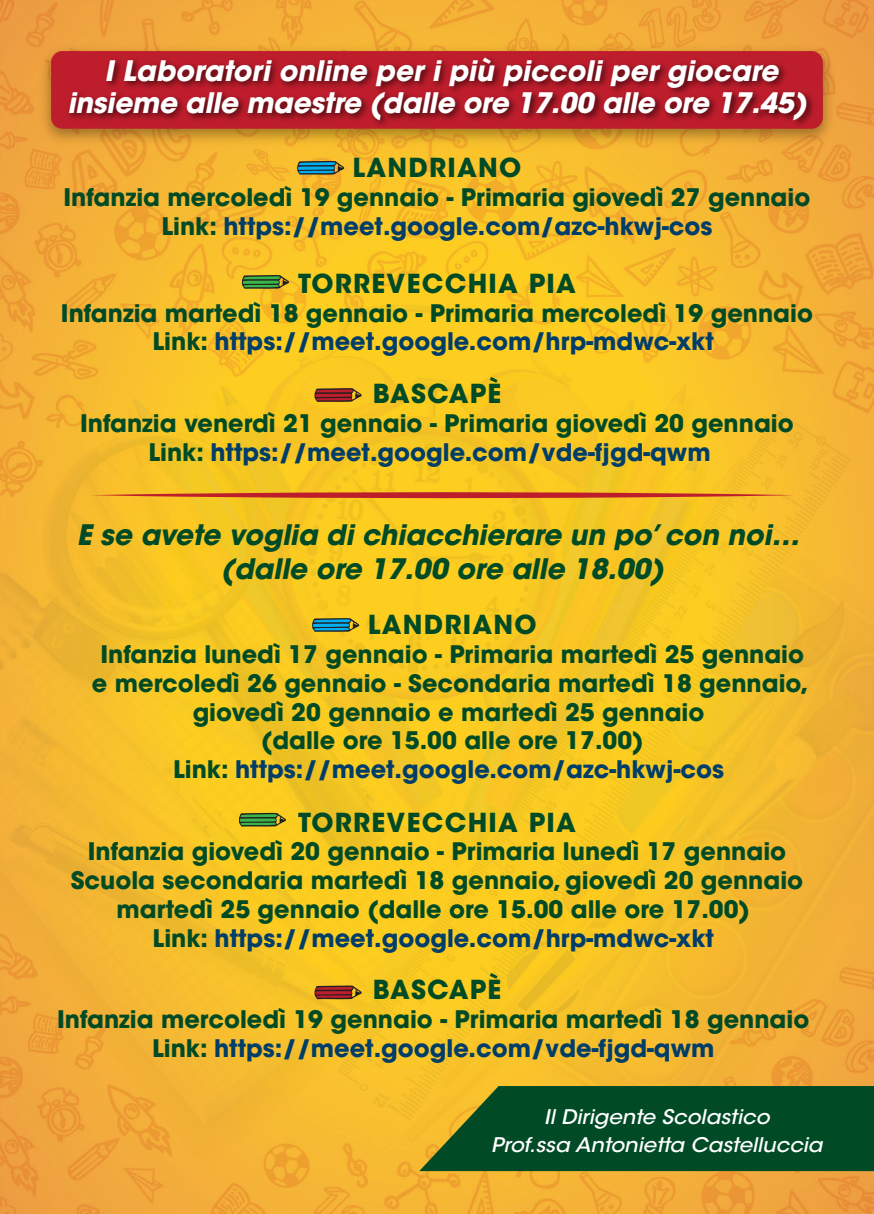
<style>
.page{position:relative;width:874px;height:1214px;background:#fff}
.page>*{position:absolute;margin:0;border:0;box-sizing:border-box;transform-origin:0 0}
.t1{font:italic 700 28px/32px "ITC Avant Garde Std";letter-spacing:-.01em;color:#fff;text-align:center}
.t2{font:italic 700 28px/34px "ITC Avant Garde Std";letter-spacing:-.005em;color:#004b25;text-align:center}
.t3{font:700 26px "ITC Avant Garde Std";letter-spacing:.05em;color:#004b25}
.t4{font:700 24px/28.8px "ITC Avant Garde Std";color:#004b25;text-align:center}
.t5{font:italic 500 20px/28px "ITC Avant Garde Std";color:#fff;text-align:center;scale:1.06 1}
.s1{color:#003d68}
</style>
<div class="page">
<img style="left:0;top:0;width:873px;height:1213px">
<img style="left:34px;top:39px;width:805px;height:113px">
<svg style="left:90px;top:492px;width:703px;height:6px;background:#d0532a"></svg>
<img style="left:61px;top:51px;width:756px;height:81px">
<svg style="left:297px;top:161px;width:48px;height:14px"></svg>
<svg style="left:242px;top:275px;width:47px;height:14px"></svg>
<svg style="left:314px;top:388px;width:48px;height:14px"></svg>
<svg style="left:312px;top:617px;width:47px;height:15px"></svg>
<svg style="left:239px;top:812px;width:47px;height:15px"></svg>
<svg style="left:314px;top:985px;width:48px;height:14px"></svg>
<svg style="left:419px;top:1085px;width:454px;height:85px;background:#185625"></svg>
<p class="t1" style="left:67px;top:54px;width:740px">I Laboratori online per i più piccoli per giocare insieme alle maestre (dalle ore 17.00 alle ore 17.45)</p>
<p class="t3" style="left:352px;top:151px;width:170px">LANDRIANO</p>
<p class="t4" style="left:63px;top:183px;width:748px">Infanzia mercoledì 19 gennaio - Primaria giovedì 27 gennaio<br>Link: <span class="s1">https://meet.google.com/azc-hkwj-cos</span></p>
<p class="t3" style="left:298px;top:266px;width:279px">TORREVECCHIA PIA</p>
<p class="t4" style="left:61px;top:298px;width:753px">Infanzia martedì 18 gennaio - Primaria mercoledì 19 gennaio<br>Link: <span class="s1">https://meet.google.com/hrp-mdwc-xkt</span></p>
<p class="t3" style="left:372px;top:377px;width:130px">BASCAPÈ</p>
<p class="t4" style="left:148px;top:409px;width:646px;text-align:left;text-indent:-68px">Infanzia venerdì 21 gennaio - Primaria giovedì 20 gennaio<br>Link: <span class="s1">https://meet.google.com/vde-fjgd-qwm</span></p>
<p class="t2" style="left:77px;top:517px;width:723px">E se avete voglia di chiacchierare un po’ con noi… (dalle ore 17.00 ore alle 18.00)</p>
<p class="t3" style="left:367px;top:607px;width:170px">LANDRIANO</p>
<p class="t4" style="left:92px;top:639px;width:718px">Infanzia lunedì 17 gennaio - Primaria martedì 25 gennaio e mercoledì 26 gennaio - Secondaria martedì 18 gennaio, giovedì 20 gennaio e martedì 25 gennaio<br>(dalle ore 15.00 alle ore 17.00)<br>Link: <span class="s1">https://meet.google.com/azc-hkwj-cos</span></p>
<p class="t3" style="left:298px;top:805px;width:279px">TORREVECCHIA PIA</p>
<p class="t4" style="left:71px;top:836px;width:733px">Infanzia giovedì 20 gennaio - Primaria lunedì 17 gennaio Scuola secondaria martedì 18 gennaio, giovedì 20 gennaio martedì 25 gennaio (dalle ore 15.00 alle ore 17.00)<br>Link: <span class="s1">https://meet.google.com/hrp-mdwc-xkt</span></p>
<p class="t3" style="left:372px;top:972px;width:130px">BASCAPÈ</p>
<p class="t4" style="left:57px;top:1004px;width:753px">Infanzia mercoledì 19 gennaio - Primaria martedì 18 gennaio<br>Link: <span class="s1">https://meet.google.com/vde-fjgd-qwm</span></p>
<p class="t5" style="left:491px;top:1102px;width:314px">Il Dirigente Scolastico<br>Prof.ssa Antonietta Castelluccia</p>
</div>
